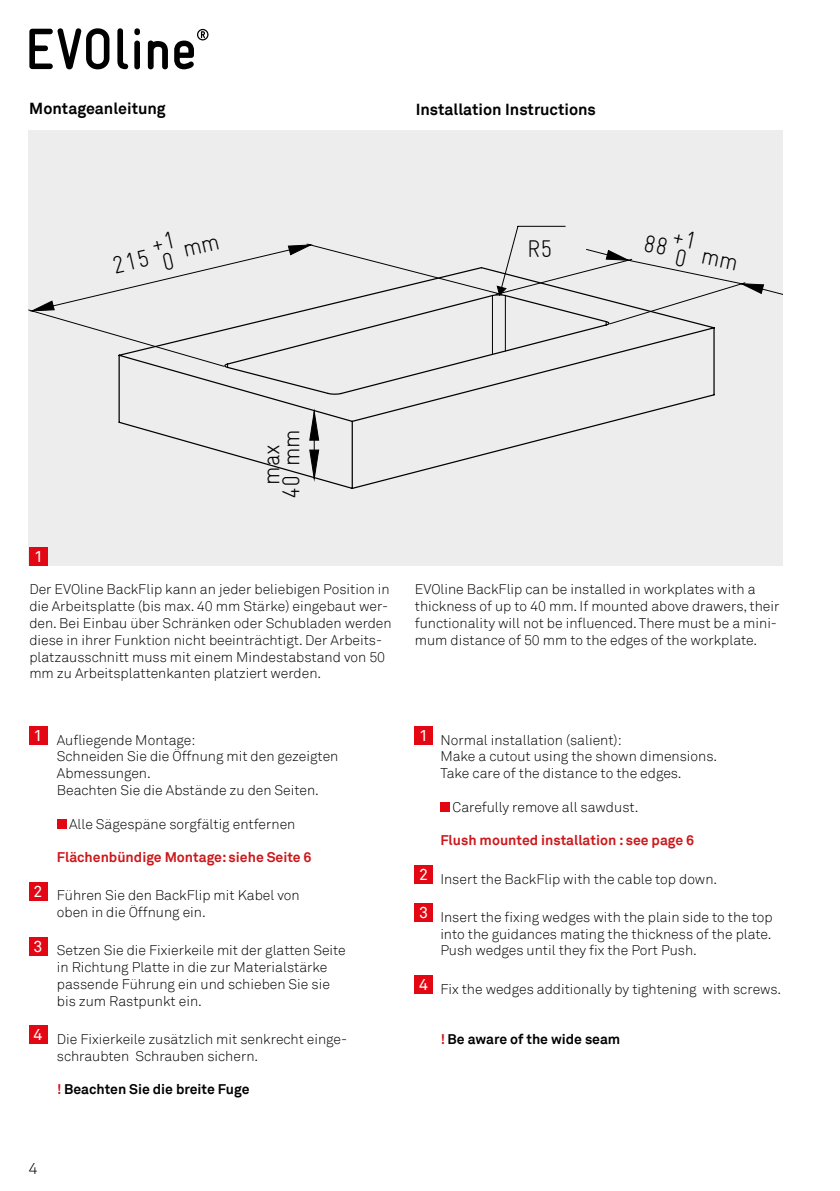
<style>
.page{position:relative;width:840px;height:1191px;background:#fff}
.page>*{position:absolute;margin:0;border:0;box-sizing:border-box;transform-origin:0 0}
.t1{font:300 condensed 24.2px/20.2px "Gravur";color:#000;text-align:center}
.t2{font:700 16px "Akkurat";color:#000}
.t3{font:300 16px "Akkurat";color:#000}
.t4{font:16px "Akkurat";color:#fff}
.t5{font:300 14px/16.8px "Akkurat";color:#000}
.t6{font:700 14px "Akkurat";color:#cd171a}
.t7{font:700 14px "Akkurat";color:#000}
.s1{color:#cd171a}
</style>
<div class="page">
<div style="left:28px;top:130px;width:754px;height:436px;background:#ededed"></div>
<svg style="left:117px;top:266px;width:598px;height:223px"></svg>
<hr style="left:504px;top:295px;width:1px;height:56px;background:#000">
<hr style="left:491px;top:295px;width:1px;height:59px;background:#000">
<div style="left:29px;top:547px;width:19px;height:19px;background:#e30613"></div>
<svg style="left:148px;top:40px;width:20px;height:29px"></svg>
<svg style="left:117px;top:28px;width:11px;height:41px"></svg>
<svg style="left:29px;top:28px;width:80px;height:41px"></svg>
<div style="left:134px;top:41px;width:6px;height:28px;background:#000;border-radius:3px"></div>
<div style="left:134px;top:28px;width:6px;height:7px;background:#000;border-radius:3px"></div>
<svg style="left:174px;top:29px;width:34px;height:40px"></svg>
<div style="left:29px;top:726px;width:18px;height:18px;background:#e30613"></div>
<div style="left:57px;top:819px;width:9px;height:9px;background:#e30613"></div>
<div style="left:29px;top:881px;width:18px;height:19px;background:#e30613"></div>
<div style="left:29px;top:936px;width:18px;height:19px;background:#e30613"></div>
<div style="left:29px;top:1025px;width:18px;height:19px;background:#e30613"></div>
<div style="left:414px;top:726px;width:18px;height:18px;background:#e30613"></div>
<div style="left:440px;top:802px;width:9px;height:9px;background:#e30613"></div>
<div style="left:414px;top:865px;width:18px;height:18px;background:#e30613"></div>
<div style="left:414px;top:903px;width:18px;height:18px;background:#e30613"></div>
<div style="left:414px;top:975px;width:18px;height:18px;background:#e30613"></div>
<svg style="left:32px;top:243px;width:278px;height:68px"></svg>
<svg style="left:606px;top:250px;width:157px;height:43px"></svg>
<p class="t2" style="left:29px;top:98px;width:138px">Montageanleitung</p>
<p class="t2" style="left:415px;top:99px;width:182px">Installation Instructions</p>
<h1 class="t1" style="left:527px;top:239px;width:27px">R5</h1>
<h1 class="t1" style="left:261px;top:499px;width:71px;rotate:-90deg">max<br>40 mm</h1>
<p class="t4" style="left:34px;top:547px;width:10px">1</p>
<p class="t5" style="left:29px;top:581px;width:363px">Der EVOline BackFlip kann an jeder beliebigen Position in die Arbeitsplatte (bis max. 40 mm Stärke) eingebaut wer&shy;den. Bei Einbau über Schränken oder Schubladen werden diese in ihrer Funktion nicht beeinträchtigt. Der Arbeits&shy;platzausschnitt muss mit einem Mindestabstand von 50 mm zu Arbeitsplattenkanten platziert werden.</p>
<p class="t5" style="left:57px;top:731px;width:283px;text-indent:-23px"><sup>1</sup> Aufliegende Montage:<br>Schneiden Sie die Öffnung mit den gezeigten<br>Abmessungen.<br>Beachten Sie die Abstände zu den Seiten.</p>
<p class="t5" style="left:69px;top:815px;width:227px">Alle Sägespäne sorgfältig entfernen</p>
<p class="t6" style="left:57px;top:848px;width:256px">Flächenbündige Montage: siehe Seite 6</p>
<p class="t5" style="left:57px;top:887px;width:244px;text-indent:-23px"><sup>2</sup> Führen Sie den BackFlip mit Kabel von oben in die Öffnung ein.</p>
<p class="t5" style="left:57px;top:942px;width:290px;text-indent:-23px"><sup>3</sup> Setzen Sie die Fixierkeile mit der glatten Seite in Richtung Platte in die zur Materialstärke passende Führung ein und schieben Sie sie bis zum Rastpunkt ein.</p>
<p class="t5" style="left:57px;top:1031px;width:292px;text-indent:-23px"><sup>4</sup> Die Fixierkeile zusätzlich mit senkrecht einge&shy;schraubten Schrauben sichern.</p>
<p class="t7" style="left:57px;top:1080px;width:194px"><span class="s1">!</span> Beachten Sie die breite Fuge</p>
<p class="t5" style="left:414px;top:581px;width:366px">EVOline BackFlip can be installed in workplates with a thickness of up to 40 mm. If mounted above drawers, their functionality will not be influenced. There must be a mini&shy;mum distance of 50 mm to the edges of the workplate.</p>
<p class="t5" style="left:440px;top:731px;width:278px;text-indent:-21px"><sup>1</sup> Normal installation (salient):<br>Make a cutout using the shown dimensions.<br>Take care of the distance to the edges.</p>
<p class="t5" style="left:452px;top:798px;width:187px">Carefully remove all sawdust.</p>
<p class="t6" style="left:440px;top:831px;width:255px">Flush mounted installation : see page 6</p>
<p class="t5" style="left:419px;top:870px;width:299px"><sup>2</sup> Insert the BackFlip with the cable top down.</p>
<p class="t5" style="left:440px;top:908px;width:333px;text-align:justify;text-indent:-21px"><sup>3</sup> Insert the fixing wedges with the plain side to the top into the guidances mating the thickness of the plate.<br>Push wedges until they fix the Port Push.</p>
<p class="t5" style="left:419px;top:980px;width:363px"><sup>4</sup> Fix the wedges additionally by tightening with screws.</p>
<p class="t7" style="left:440px;top:1030px;width:181px"><span class="s1">!</span> Be aware of the wide seam</p>
<p class="t3" style="left:28px;top:1159px;width:11px">4</p>
</div>
